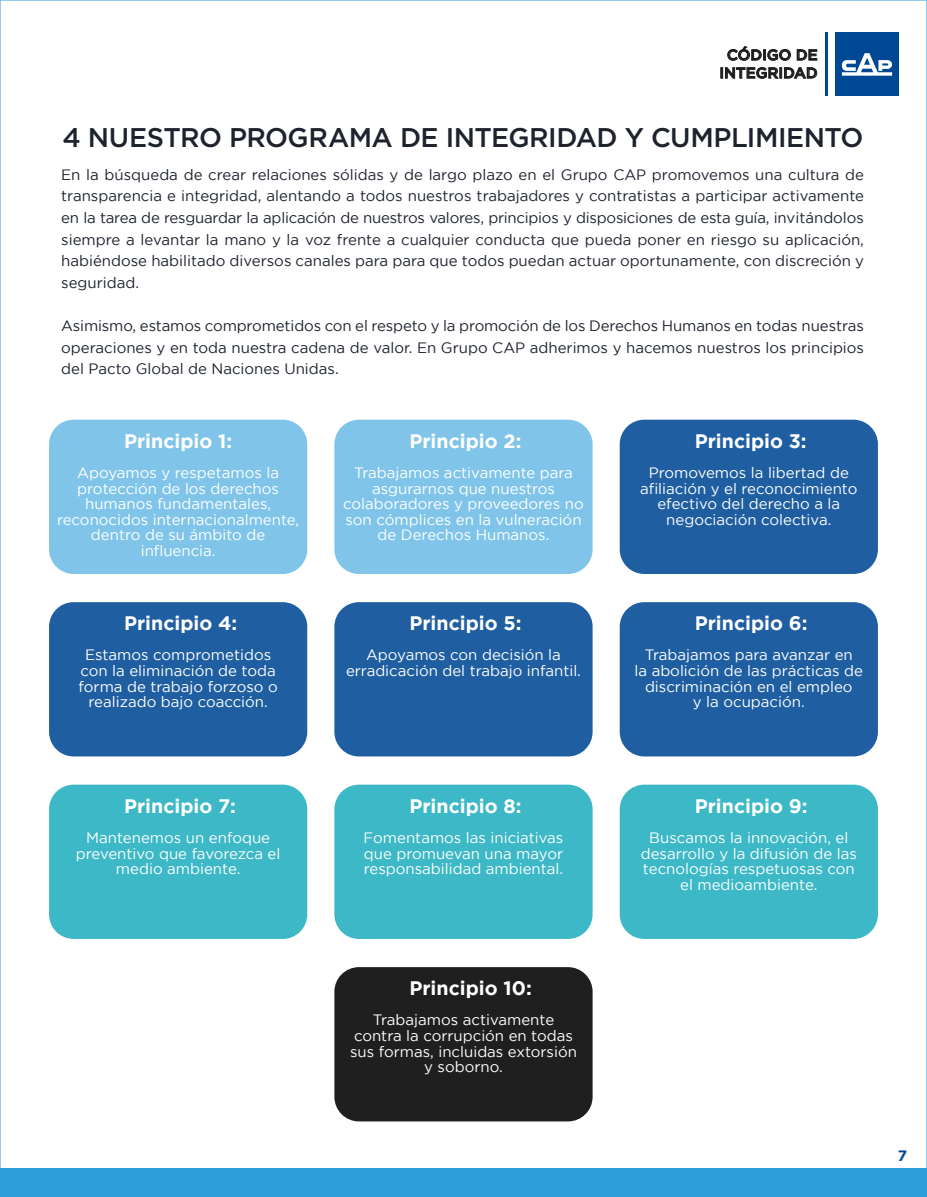
<style>
.page{position:relative;width:927px;height:1197px;background:#fff}
.page>*{position:absolute;margin:0;border:0;box-sizing:border-box;transform-origin:0 0}
.t1{font:500 27px "Gotham";letter-spacing:-.02em;color:#1d222d}
.t2{font:700 19.5px "Gotham";color:#fff}
.t3{font:15px/15.6px "Gotham";color:#fff;text-align:center}
.t4{font:15px/21.6px "Gotham";color:#1d222d;text-align:justify}
.t5{font:500 15px/18px "Gotham";color:#1d1d1b;text-align:center}
.t6{font:700 15px "Gotham";color:#004894}
</style>
<div class="page">
<div style="left:0;top:1168px;width:927px;height:29px;background:#2d9fdb"></div>
<hr style="left:825px;top:33px;width:3px;height:63px;background:#004894">
<div style="left:835px;top:33px;width:64px;height:63px;background:#004894"></div>
<svg style="left:842px;top:53px;width:51px;height:23px"></svg>
<svg style="left:728px;top:46px;width:63px;height:14px"></svg>
<svg style="left:797px;top:50px;width:20px;height:10px"></svg>
<svg style="left:721px;top:67px;width:96px;height:11px"></svg>
<div style="left:49px;top:420px;width:258px;height:154px;background:#80c5e9;border-radius:25px"></div>
<div style="left:334px;top:420px;width:259px;height:154px;background:#80c5e9;border-radius:25px"></div>
<div style="left:620px;top:420px;width:258px;height:154px;background:#1f5ea1;border-radius:25px"></div>
<div style="left:49px;top:602px;width:258px;height:154px;background:#1f5ea1;border-radius:25px"></div>
<div style="left:334px;top:602px;width:259px;height:154px;background:#1f5ea1;border-radius:25px"></div>
<div style="left:620px;top:602px;width:258px;height:154px;background:#1f5ea1;border-radius:25px"></div>
<div style="left:49px;top:785px;width:258px;height:154px;background:#3cb8c6;border-radius:25px"></div>
<div style="left:334px;top:785px;width:259px;height:154px;background:#3cb8c6;border-radius:25px"></div>
<div style="left:620px;top:785px;width:258px;height:154px;background:#3cb8c6;border-radius:25px"></div>
<div style="left:334px;top:967px;width:259px;height:154px;background:#1f1f1f;border-radius:25px"></div>
<p class="t5" style="left:719px;top:46px;width:100px">CÓDIGO DE<br>INTEGRIDAD</p>
<h1 class="t1" style="left:62px;top:120px;width:803px">4 NUESTRO PROGRAMA DE INTEGRIDAD Y CUMPLIMIENTO</h1>
<p class="t4" style="left:61px;top:164px;width:804px">En la búsqueda de crear relaciones sólidas y de largo plazo en el Grupo CAP promovemos una cultura de transparencia e integridad, alentando a todos nuestros trabajadores y contratistas a participar activamente en la tarea de resguardar la aplicación de nuestros valores, principios y disposiciones de esta guía, invitándolos siempre a levantar la mano y la voz frente a cualquier conducta que pueda poner en riesgo su aplicación, habiéndose habilitado diversos canales para para que todos puedan actuar oportunamente, con discreción y seguridad.</p>
<p class="t4" style="left:61px;top:315px;width:804px">Asimismo, estamos comprometidos con el respeto y la promoción de los Derechos Humanos en todas nuestras operaciones y en toda nuestra cadena de valor. En Grupo CAP adherimos y hacemos nuestros los principios del Pacto Global de Naciones Unidas.</p>
<h2 class="t2" style="left:124px;top:430px;width:110px">Principio 1:</h2>
<p class="t3" style="left:57px;top:465px;width:244px">Apoyamos y respetamos la protección de los derechos humanos fundamentales, reconocidos internacionalmente, dentro de su ámbito de influencia.</p>
<h2 class="t2" style="left:124px;top:612px;width:115px">Principio 4:</h2>
<p class="t3" style="left:79px;top:647px;width:201px">Estamos comprometidos con la eliminación de toda forma de trabajo forzoso o realizado bajo coacción.</p>
<h2 class="t2" style="left:124px;top:795px;width:113px">Principio 7:</h2>
<p class="t3" style="left:76px;top:830px;width:206px">Mantenemos un enfoque preventivo que favorezca el medio ambiente.</p>
<h2 class="t2" style="left:409px;top:430px;width:114px">Principio 2:</h2>
<p class="t3" style="left:343px;top:465px;width:242px">Trabajamos activamente para asgurarnos que nuestros colaboradores y proveedores no son cómplices en la vulneración de Derechos Humanos.</p>
<h2 class="t2" style="left:409px;top:612px;width:114px">Principio 5:</h2>
<p class="t3" style="left:346px;top:647px;width:236px">Apoyamos con decisión la erradicación del trabajo infantil.</p>
<h2 class="t2" style="left:409px;top:795px;width:114px">Principio 8:</h2>
<p class="t3" style="left:364px;top:830px;width:201px;text-align:justify">Fomentamos las iniciativas que promuevan una mayor responsabilidad ambiental.</p>
<h2 class="t2" style="left:695px;top:430px;width:113px">Principio 3:</h2>
<p class="t3" style="left:640px;top:465px;width:219px">Promovemos la libertad de afiliación y el reconocimiento efectivo del derecho a la negociación colectiva.</p>
<h2 class="t2" style="left:695px;top:612px;width:114px">Principio 6:</h2>
<p class="t3" style="left:635px;top:647px;width:230px">Trabajamos para avanzar en<br>la abolición de las prácticas de discriminación en el empleo<br>y la ocupación.</p>
<h2 class="t2" style="left:695px;top:795px;width:114px">Principio 9:</h2>
<p class="t3" style="left:641px;top:830px;width:218px">Buscamos la innovación, el desarrollo y la difusión de las tecnologías respetuosas con el medioambiente.</p>
<h2 class="t2" style="left:409px;top:977px;width:124px">Principio 10:</h2>
<p class="t3" style="left:350px;top:1012px;width:228px">Trabajamos activamente contra la corrupción en todas sus formas, incluidas extorsión y soborno.</p>
<p class="t6" style="left:898px;top:1147px;width:11px">7</p>
</div>
